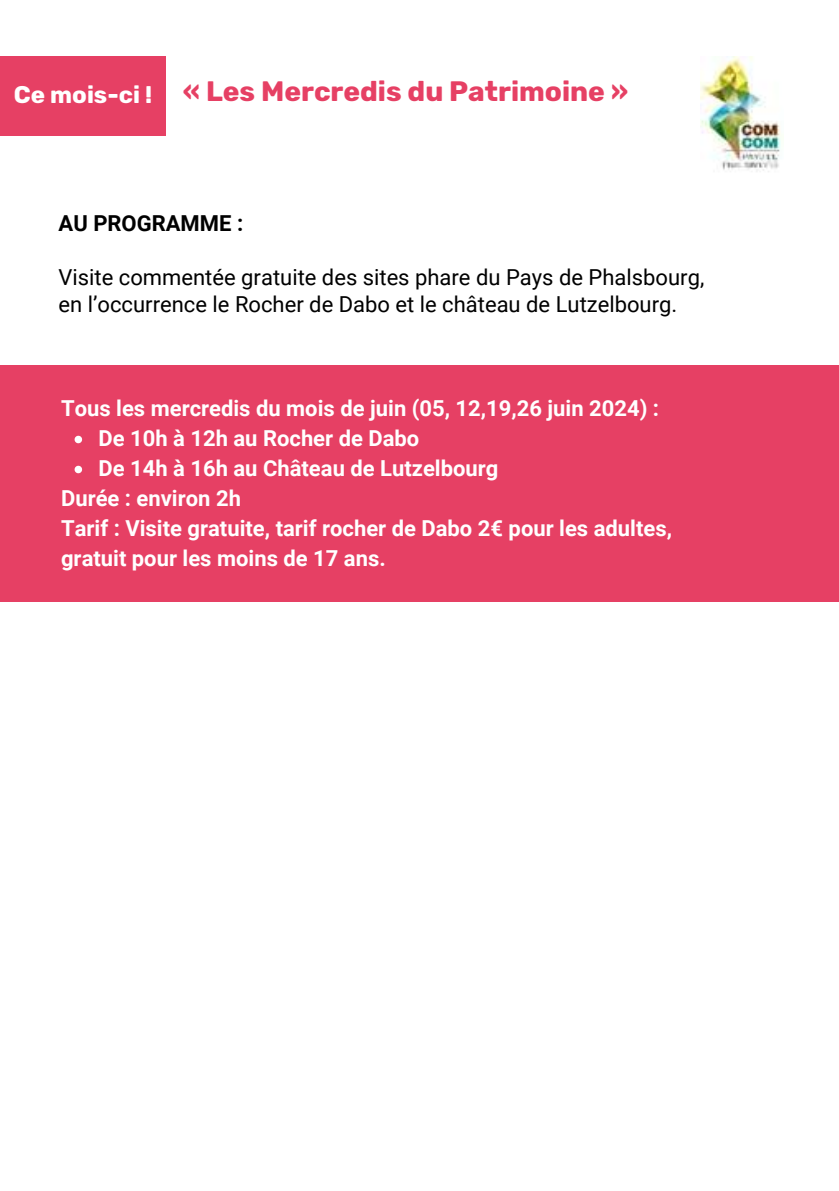
<style>
.page{position:relative;width:839px;height:1191px;background:#fff}
.page>*{position:absolute;margin:0;border:0;box-sizing:border-box;transform-origin:0 0}
.t1{font:700 28px "Rubik";color:#e64064}
.t2{font:700 24px "Rubik";color:#fff}
.t3{font:700 22px "Roboto";color:#fff}
.t4{font:22px/27px "Roboto";color:#000}
.t5{font:700 22px "Roboto";color:#000}
</style>
<div class="page">
<div style="left:0;top:366px;width:838px;height:236px;background:#e64064"></div>
<div style="left:0;top:57px;width:166px;height:79px;background:#e64064"></div>
<img style="left:700px;top:57px;width:81px;height:115px">
<svg style="left:75px;top:436px;width:7px;height:7px"></svg>
<svg style="left:75px;top:466px;width:7px;height:7px"></svg>
<p class="t2" style="left:14px;top:81px;width:140px">Ce mois-ci !</p>
<p class="t1" style="left:183px;top:75px;width:447px">« Les Mercredis du Patrimoine »</p>
<p class="t5" style="left:59px;top:210px;width:186px">AU PROGRAMME :</p>
<p class="t4" style="left:59px;top:264px;width:647px">Visite commentée gratuite des sites phare du Pays de Phalsbourg, en l’occurrence le Rocher de Dabo et le château de Lutzelbourg.</p>
<p class="t3" style="left:61px;top:396px;width:599px">Tous les mercredis du mois de juin (05, 12,19,26 juin 2024) :</p>
<p class="t3" style="left:98px;top:426px;width:322px">De 10h à 12h au Rocher de Dabo</p>
<p class="t3" style="left:98px;top:456px;width:401px">De 14h à 16h au Château de Lutzelbourg</p>
<p class="t3" style="left:61px;top:486px;width:181px">Durée : environ 2h</p>
<p class="t3" style="left:61px;top:516px;width:612px">Tarif : Visite gratuite, tarif rocher de Dabo 2€ pour les adultes,</p>
<p class="t3" style="left:61px;top:546px;width:326px">gratuit pour les moins de 17 ans.</p>
</div>
